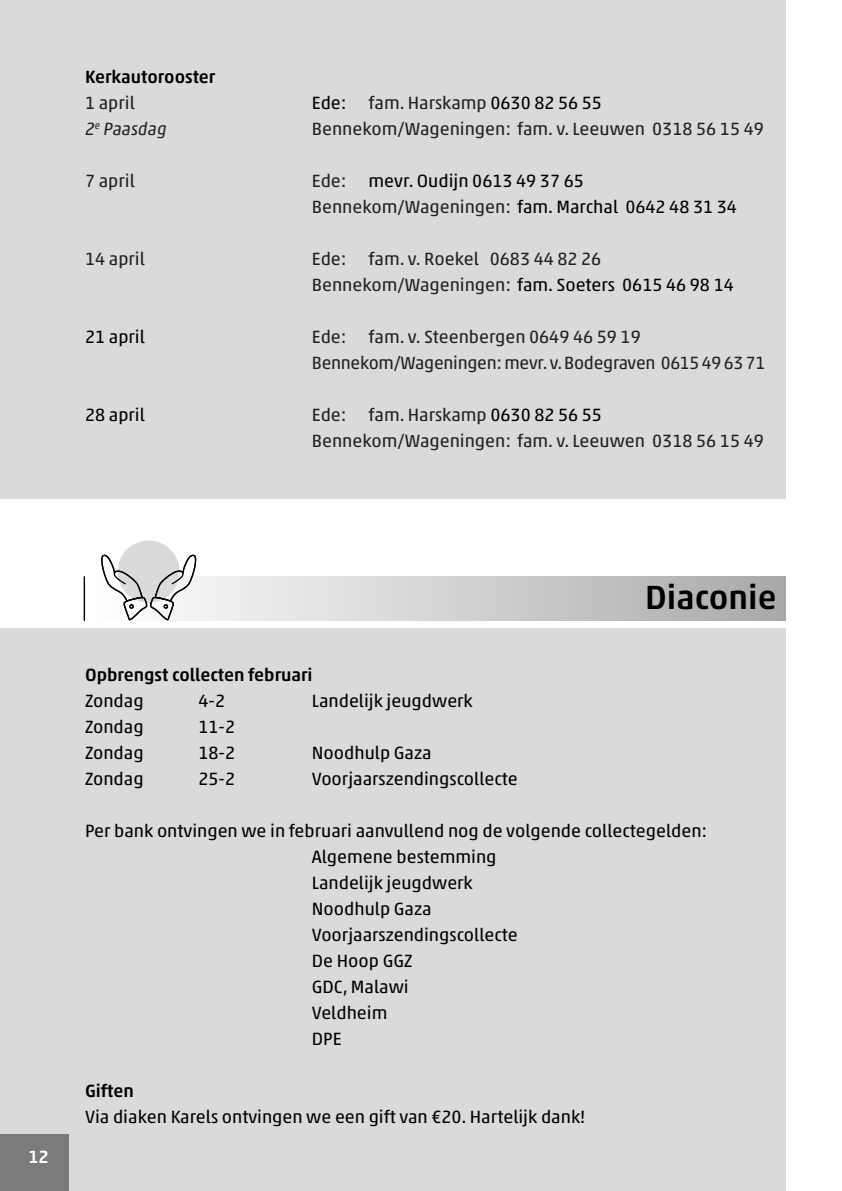
<style>
.page{position:relative;width:842px;height:1191px;background:#fff}
.page>*{position:absolute;margin:0;border:0;box-sizing:border-box;transform-origin:0 0}
.t1{font:500 34px "Akko Std";color:#000}
.t2{font:18px/26px "Akko Std";color:#000}
.t3{font:18px/26px "Akko Std";color:#212121}
.t4{font:500 18px "Akko Std";color:#000}
.t5{font:italic 18px "Akko Std";color:#212121}
.t6{font:500 18px "Akko Std";color:#fff}
.s1{color:#212121}
.s2{color:#000}
.s3{color:#242424}
</style>
<div class="page">
<div style="left:0;top:0;width:785px;height:499px;background:#dadada"></div>
<div style="left:0;top:629px;width:785px;height:562px;background:#dadada"></div>
<svg style="left:85px;top:577px;width:700px;height:43px"></svg>
<div style="left:118px;top:540px;width:62px;height:62px;background:#dadada;border-radius:50%"></div>
<svg style="left:100px;top:554px;width:97px;height:66px"></svg>
<hr style="left:84px;top:577px;width:1px;height:43px;background:#000">
<div style="left:0;top:1134px;width:68px;height:57px;background:#7c7b7b"></div>
<p class="t4" style="left:85px;top:66px;width:132px">Kerkautorooster</p>
<p class="t3" style="left:85px;top:89px;width:51px">1 april</p>
<p class="t2" style="left:312px;top:89px;width:292px">Ede: <span class="s1">fam. Harskamp</span> 0630 82 56 55</p>
<p class="t5" style="left:85px;top:118px;width:83px">2<sup>e</sup> Paasdag</p>
<p class="t3" style="left:312px;top:115px;width:453px">Bennekom/Wageningen: fam. v. Leeuwen 0318 56 15 49</p>
<p class="t3" style="left:85px;top:167px;width:51px">7 april</p>
<p class="t2" style="left:312px;top:167px;width:427px"><span class="s1">Ede:</span> mevr. Oudijn 0613 49 37 65<br><span class="s1">Bennekom/Wageningen:</span> fam. Marchal 0642 48 31 34</p>
<p class="t3" style="left:85px;top:245px;width:61px">14 april</p>
<p class="t3" style="left:312px;top:245px;width:423px">Ede: fam. v. Roekel 0683 44 82 26<br>Bennekom/Wageningen: <span class="s2">fam. Soeters 0615 46 98 14</span></p>
<p class="t2" style="left:85px;top:323px;width:61px">21 april</p>
<p class="t3" style="left:312px;top:323px;width:455px">Ede: fam. v. Steenbergen 0649 46 59 19<br>Bennekom/Wageningen: mevr. v. Bodegraven <span class="s3">0615 49 63 71</span></p>
<p class="t2" style="left:85px;top:401px;width:61px">28 april</p>
<p class="t3" style="left:312px;top:401px;width:453px">Ede: fam. Harskamp <span class="s2">0630 82 56 55<br></span>Bennekom/Wageningen: fam. v. Leeuwen 0318 56 15 49</p>
<p class="t6" style="left:28px;top:1145px;width:22px">12</p>
<h1 class="t1" style="left:645px;top:577px;width:133px">Diaconie</h1>
<p class="t4" style="left:85px;top:663px;width:229px">Opbrengst collecten februari</p>
<p class="t2" style="left:85px;top:687px;width:60px">Zondag</p>
<p class="t2" style="left:198px;top:687px;width:28px">4-2</p>
<p class="t2" style="left:312px;top:687px;width:163px">Landelijk jeugdwerk</p>
<p class="t2" style="left:85px;top:713px;width:60px">Zondag</p>
<p class="t2" style="left:198px;top:713px;width:38px">11-2</p>
<p class="t2" style="left:85px;top:739px;width:60px">Zondag</p>
<p class="t2" style="left:198px;top:739px;width:38px">18-2</p>
<p class="t2" style="left:312px;top:739px;width:121px">Noodhulp Gaza</p>
<p class="t2" style="left:85px;top:765px;width:60px">Zondag</p>
<p class="t2" style="left:198px;top:765px;width:38px">25-2</p>
<p class="t2" style="left:312px;top:765px;width:207px">Voorjaarszendingscollecte</p>
<p class="t2" style="left:312px;top:817px;width:397px;text-indent:-227px">Per bank ontvingen we in februari aanvullend nog de volgende collectegelden:<br>Algemene bestemming<br>Landelijk jeugdwerk<br>Noodhulp Gaza<br>Voorjaarszendingscollecte<br>De Hoop GGZ<br>GDC, Malawi<br>Veldheim<br>DPE</p>
<p class="t4" style="left:85px;top:1079px;width:50px">Giften</p>
<p class="t2" style="left:85px;top:1103px;width:502px">Via diaken Karels ontvingen we een gift van €20. Hartelijk dank!</p>
</div>
